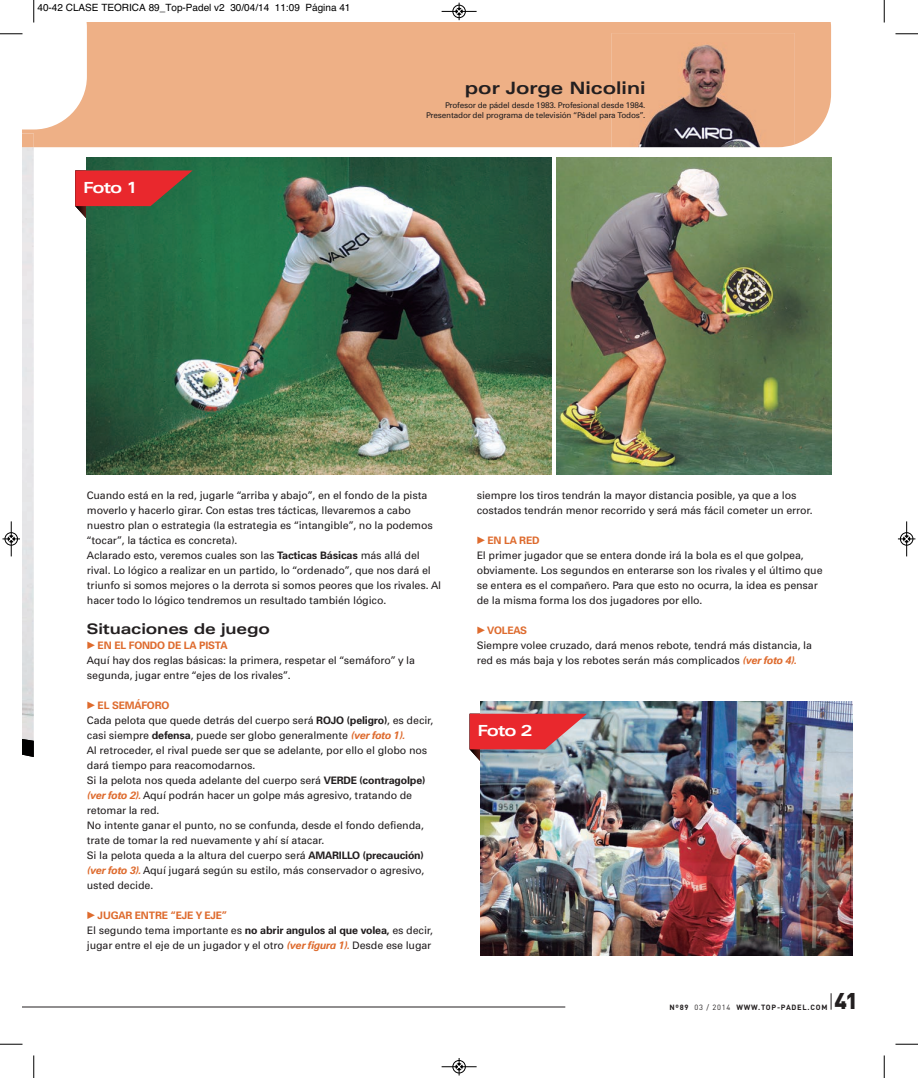
<style>
.page{position:relative;width:918px;height:1078px;background:#fff}
.page>*{position:absolute;margin:0;border:0;box-sizing:border-box;transform-origin:0 0}
.t1{font:900 22.5px "DIN";color:#231f20}
.t2{font:700 17.5px "Audi Sans Ext CE";color:#231f20}
.t3{font:700 15.75px "Audi Sans Ext CE";letter-spacing:-.06em;color:#fff}
.t4{font:700 15px "Audi Sans Ext CE";letter-spacing:-.01em;color:#231f20}
.t5{font:10.62px/15px "Audi Sans CE";letter-spacing:-.015em;color:#231f20}
.t6{font:700 10.62px "Audi Sans CE";letter-spacing:-.015em;color:#de6b2e}
.t7{font:10px "Helvetica";color:#000}
.t8{font:8.12px/10px "Audi Sans CE";letter-spacing:-.025em;color:#231f20;text-align:right}
.t9{font:700 7.5px "DIN";letter-spacing:.1em;color:#231f20}
.s1{font-weight:700}
.s2{font-weight:700;color:#de6b2e}
.s3{font-weight:700;font-style:italic;color:#de6b2e}
.s4{font-weight:400}
</style>
<div class="page">
<img style="left:22px;top:638px;width:12px;height:56px">
<svg style="left:22px;top:694px;width:12px;height:63px"></svg>
<svg style="left:831px;top:993px;width:1px;height:16px"></svg>
<hr style="left:22px;top:1006px;width:543px;height:1px;background:#231f20">
<div style="left:193px;top:22px;width:638px;height:125px;background:#eeb086"></div>
<img style="left:612px;top:33px;width:183px;height:114px">
<img style="left:193px;top:158px;width:358px;height:316px">
<img style="left:556px;top:158px;width:275px;height:316px">
<img style="left:481px;top:701px;width:371px;height:254px">
<img style="left:470px;top:713px;width:117px;height:60px">
<svg style="left:884px;top:0;width:1px;height:22px"></svg>
<svg style="left:895px;top:33px;width:23px;height:2px"></svg>
<svg style="left:33px;top:1055px;width:2px;height:22px"></svg>
<svg style="left:0;top:1043px;width:22px;height:1px"></svg>
<svg style="left:884px;top:1055px;width:1px;height:22px"></svg>
<svg style="left:895px;top:1043px;width:23px;height:1px"></svg>
<div style="left:452px;top:5px;width:14px;height:13px;border:1px solid #fff;border-radius:50%"></div>
<hr style="left:442px;top:11px;width:35px;height:1px;background:#000">
<div style="left:453px;top:5px;width:12px;height:13px;border:1px solid #000;border-radius:50%"></div>
<svg style="left:456px;top:3px;width:6px;height:17px"></svg>
<div style="left:452px;top:1059px;width:14px;height:14px;border:1px solid #fff;border-radius:50%"></div>
<hr style="left:442px;top:1066px;width:35px;height:1px;background:#000">
<div style="left:453px;top:1060px;width:12px;height:12px;border:1px solid #000;border-radius:50%"></div>
<svg style="left:456px;top:1058px;width:6px;height:17px"></svg>
<svg style="left:0;top:0;width:193px;height:638px"></svg>
<hr style="left:906px;top:521px;width:1px;height:35px;background:#000">
<div style="left:900px;top:532px;width:13px;height:13px;border:1px solid #000;border-radius:50%"></div>
<svg style="left:898px;top:535px;width:17px;height:7px"></svg>
<p class="t7" style="left:38px;top:2px;width:314px">40-42 CLASE TEORICA 89_Top-Padel v2 30/04/14 11:09 Página 41</p>
<h3 class="t3" style="left:84px;top:182px;width:56px">Foto 1</h3>
<h2 class="t2" style="left:465px;top:82px;width:182px">por Jorge Nicolini</h2>
<p class="t8" style="left:426px;top:101px;width:221px">Profesor de pádel desde 1983. Profesional desde 1984.<br>Presentador del programa de televisión “Pádel para Todos”.</p>
<p class="t5" style="left:87px;top:488px;width:356px">Cuando está en la red, jugarle “arriba y abajo”, en el fondo de la pista moverlo y hacerlo girar. Con estas tres tácticas, llevaremos a cabo nuestro plan o estrategia (la estrategia es “intangible”, no la podemos “tocar”, la táctica es concreta).<br>Aclarado esto, veremos cuales son las <span class="s1">Tacticas Básicas</span> más allá del rival. Lo lógico a realizar en un partido, lo “ordenado”, que nos dará el triunfo si somos mejores o la derrota si somos peores que los rivales. Al hacer todo lo lógico tendremos un resultado también lógico.</p>
<h3 class="t4" style="left:87px;top:623px;width:185px">Situaciones de juego</h3>
<p class="t6" style="left:87px;top:641px;width:142px">• EN EL FONDO DE LA PISTA</p>
<p class="t5" style="left:87px;top:653px;width:330px">Aquí hay dos reglas básicas: la primera, respetar el “semáforo” y la segunda, jugar entre “ejes de los rivales”.</p>
<p class="t5" style="left:87px;top:698px;width:348px"><span class="s2">• EL SEMÁFORO<br></span>Cada pelota que quede detrás del cuerpo será <span class="s1">ROJO (peligro)</span>, es decir, casi siempre <span class="s1">defensa</span>, puede ser globo generalmente <span class="s3">(ver foto 1).<br></span>Al retroceder, el rival puede ser que se adelante, por ello el globo nos dará tiempo para reacomodarnos.<br>Si la pelota nos queda adelante del cuerpo será <span class="s1">VERDE (contragolpe) </span><span class="s3">(ver foto 2).</span> Aquí podrán hacer un golpe más agresivo, tratando de retomar la red.<br>No intente ganar el punto, no se confunda, desde el fondo defienda, trate de tomar la red nuevamente y ahí sí atacar.<br>Si la pelota queda a la altura del cuerpo será <span class="s1">AMARILLO (precaución) </span><span class="s3">(ver foto 3).</span> Aquí jugará según su estilo, más conservador o agresivo, usted decide.</p>
<p class="t5" style="left:87px;top:908px;width:348px"><span class="s2">• JUGAR ENTRE “EJE Y EJE”<br></span>El segundo tema importante es <span class="s1">no abrir angulos al que volea,</span> es decir, jugar entre el eje de un jugador y el otro <span class="s3">(ver figura 1).</span> Desde ese lugar</p>
<p class="t5" style="left:477px;top:488px;width:337px">siempre los tiros tendrán la mayor distancia posible, ya que a los costados tendrán menor recorrido y será más fácil cometer un error.</p>
<p class="t6" style="left:477px;top:536px;width:64px">• EN LA RED</p>
<p class="t5" style="left:477px;top:548px;width:347px">El primer jugador que se entera donde irá la bola es el que golpea, obviamente. Los segundos en enterarse son los rivales y el último que se entera es el compañero. Para que esto no ocurra, la idea es pensar de la misma forma los dos jugadores por ello.</p>
<p class="t6" style="left:477px;top:626px;width:52px">• VOLEAS</p>
<p class="t5" style="left:477px;top:638px;width:337px">Siempre volee cruzado, dará menos rebote, tendrá más distancia, la red es más baja y los rebotes serán más complicados <span class="s3">(ver foto 4).</span></p>
<h3 class="t3" style="left:478px;top:725px;width:56px">Foto 2</h3>
<p class="t9" style="left:669px;top:1002px;width:160px">Nº89 <span class="s4">03 / 2014</span> WWW.TOP-PADEL.COM</p>
<h1 class="t1" style="left:835px;top:988px;width:25px">41</h1>
</div>
